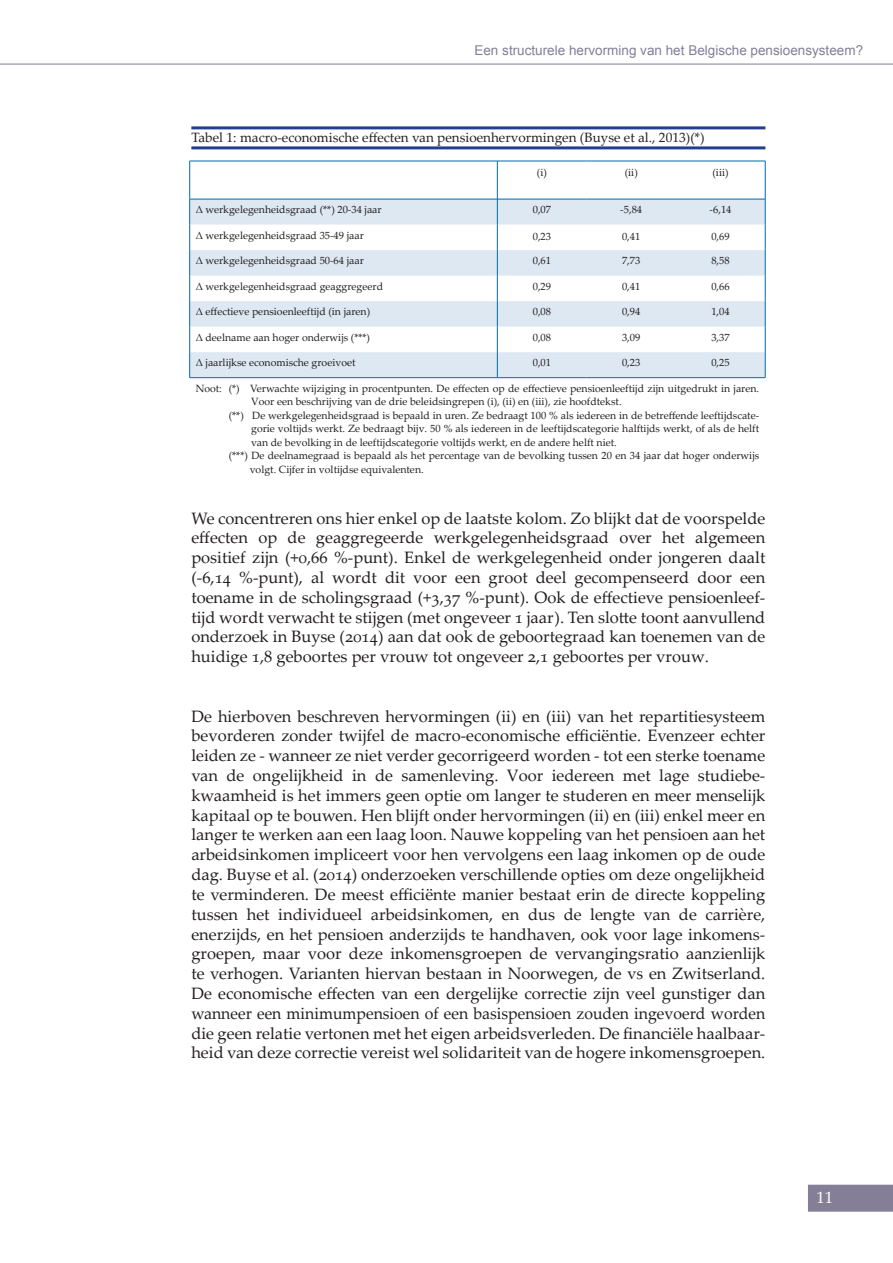
<style>
.page{position:relative;width:893px;height:1263px;background:#fff}
.page>*{position:absolute;margin:0;border:0;box-sizing:border-box;transform-origin:0 0}
.t1{font:16.5px/19.8px "Palatino Linotype";color:#231f20;text-align:justify}
.t2{font:16.5px "Palatino Linotype";color:#fff}
.t3{font:13.5px "Palatino Linotype";color:#231f20}
.t4{font:13.5px "Arial";color:#847f97}
.t5{font:10.5px "Palatino Linotype";color:#231f20}
</style>
<div class="page">
<div style="left:808px;top:1185px;width:85px;height:27px;background:#847f97"></div>
<hr style="left:0;top:64px;width:893px;height:1px;background:#847f97">
<svg style="left:190px;top:200px;width:575px;height:177px;fill:#dee8f3"></svg>
<hr style="left:189px;top:199px;width:308px;height:1px;background:#006aaa">
<hr style="left:587px;top:199px;width:89px;height:1px;background:#006aaa">
<hr style="left:676px;top:199px;width:89px;height:1px;background:#006aaa">
<hr style="left:497px;top:199px;width:90px;height:1px;background:#006aaa">
<hr style="left:189px;top:161px;width:308px;height:1px;background:#006aaa">
<hr style="left:189px;top:161px;width:1px;height:38px;background:#006aaa">
<hr style="left:497px;top:161px;width:90px;height:1px;background:#006aaa">
<hr style="left:587px;top:161px;width:89px;height:1px;background:#006aaa">
<hr style="left:676px;top:161px;width:89px;height:1px;background:#006aaa">
<hr style="left:497px;top:161px;width:1px;height:38px;background:#006aaa">
<hr style="left:765px;top:161px;width:1px;height:38px;background:#006aaa">
<svg style="left:189px;top:199px;width:1px;height:178px"></svg>
<svg style="left:765px;top:199px;width:1px;height:178px"></svg>
<hr style="left:189px;top:377px;width:308px;height:1px;background:#006aaa">
<hr style="left:497px;top:377px;width:90px;height:1px;background:#006aaa">
<hr style="left:587px;top:377px;width:89px;height:1px;background:#006aaa">
<hr style="left:676px;top:377px;width:89px;height:1px;background:#006aaa">
<svg style="left:497px;top:199px;width:1px;height:178px"></svg>
<hr style="left:191px;top:126px;width:574px;height:3px;background:#253f8e">
<hr style="left:191px;top:146px;width:574px;height:3px;background:#253f8e">
<p class="t4" style="left:474px;top:42px;width:390px">Een structurele hervorming van het Belgische pensioensysteem?</p>
<p class="t3" style="left:191px;top:128px;width:515px">Tabel 1: macro-economische effecten van pensioenhervormingen (Buyse et al., 2013)(*)</p>
<p class="t5" style="left:537px;top:165px;width:12px">(i)</p>
<p class="t5" style="left:625px;top:165px;width:15px">(ii)</p>
<p class="t5" style="left:712px;top:165px;width:18px">(iii)</p>
<p class="t5" style="left:196px;top:202px;width:187px">Δ werkgelegenheidsgraad (**) 20-34 jaar</p>
<p class="t5" style="left:533px;top:202px;width:20px">0,07</p>
<p class="t5" style="left:620px;top:202px;width:23px">-5,84</p>
<p class="t5" style="left:710px;top:202px;width:23px">-6,14</p>
<p class="t5" style="left:196px;top:228px;width:170px">Δ werkgelegenheidsgraad 35-49 jaar</p>
<p class="t5" style="left:533px;top:229px;width:20px">0,23</p>
<p class="t5" style="left:622px;top:229px;width:20px">0,41</p>
<p class="t5" style="left:711px;top:229px;width:20px">0,69</p>
<p class="t5" style="left:196px;top:253px;width:170px">Δ werkgelegenheidsgraad 50-64 jaar</p>
<p class="t5" style="left:533px;top:253px;width:20px">0,61</p>
<p class="t5" style="left:622px;top:253px;width:20px">7,73</p>
<p class="t5" style="left:711px;top:253px;width:20px">8,58</p>
<p class="t5" style="left:196px;top:279px;width:189px">Δ werkgelegenheidsgraad geaggregeerd</p>
<p class="t5" style="left:533px;top:279px;width:20px">0,29</p>
<p class="t5" style="left:622px;top:279px;width:20px">0,41</p>
<p class="t5" style="left:711px;top:279px;width:20px">0,66</p>
<p class="t5" style="left:196px;top:304px;width:176px">Δ effectieve pensioenleeftijd (in jaren)</p>
<p class="t5" style="left:533px;top:304px;width:20px">0,08</p>
<p class="t5" style="left:622px;top:304px;width:20px">0,94</p>
<p class="t5" style="left:711px;top:304px;width:20px">1,04</p>
<p class="t5" style="left:196px;top:330px;width:176px">Δ deelname aan hoger onderwijs (***)</p>
<p class="t5" style="left:533px;top:330px;width:20px">0,08</p>
<p class="t5" style="left:622px;top:330px;width:20px">3,09</p>
<p class="t5" style="left:711px;top:330px;width:20px">3,37</p>
<p class="t5" style="left:196px;top:355px;width:161px">Δ jaarlijkse economische groeivoet</p>
<p class="t5" style="left:533px;top:355px;width:20px">0,01</p>
<p class="t5" style="left:622px;top:355px;width:20px">0,23</p>
<p class="t5" style="left:711px;top:355px;width:20px">0,25</p>
<p class="t5" style="left:196px;top:381px;width:565px">Noot: (*) Verwachte wijziging in procentpunten. De effecten op de effectieve pensioenleeftijd zijn uitgedrukt in jaren.</p>
<p class="t5" style="left:251px;top:394px;width:372px">Voor een beschrijving van de drie beleidsingrepen (i), (ii) en (iii), zie hoofdtekst.</p>
<p class="t5" style="left:229px;top:408px;width:532px">(**) De werkgelegenheidsgraad is bepaald in uren. Ze bedraagt 100 % als iedereen in de betreffende leeftijdscate-</p>
<p class="t5" style="left:251px;top:421px;width:509px">gorie voltijds werkt. Ze bedraagt bijv. 50 % als iedereen in de leeftijdscategorie halftijds werkt, of als de helft</p>
<p class="t5" style="left:251px;top:435px;width:367px">van de bevolking in de leeftijdscategorie voltijds werkt, en de andere helft niet.</p>
<p class="t5" style="left:229px;top:448px;width:532px">(***) De deelnamegraad is bepaald als het percentage van de bevolking tussen 20 en 34 jaar dat hoger onderwijs</p>
<p class="t5" style="left:250px;top:462px;width:176px">volgt. Cijfer in voltijdse equivalenten.</p>
<p class="t1" style="left:191px;top:507px;width:576px">We concentreren ons hier enkel op de laatste kolom. Zo blijkt dat de voorspelde effecten op de geaggregeerde werkgelegenheidsgraad over het algemeen positief zijn (+0,66 %-punt). Enkel de werkgelegenheid onder jongeren daalt (-6,14 %-punt), al wordt dit voor een groot deel gecompenseerd door een toename in de scholingsgraad (+3,37 %-punt). Ook de effectieve pensioenleef&shy;tijd wordt verwacht te stijgen (met ongeveer 1 jaar). Ten slotte toont aanvullend onderzoek in Buyse (2014) aan dat ook de geboortegraad kan toenemen van de huidige 1,8 geboortes per vrouw tot ongeveer 2,1 geboortes per vrouw.</p>
<p class="t1" style="left:191px;top:705px;width:576px">De hierboven beschreven hervormingen (ii) en (iii) van het repartitiesysteem bevorderen zonder twijfel de macro-economische efficiëntie. Evenzeer echter leiden ze - wanneer ze niet verder gecorrigeerd worden - tot een sterke toename van de ongelijkheid in de samenleving. Voor iedereen met lage studiebe&shy;kwaamheid is het immers geen optie om langer te studeren en meer menselijk kapitaal op te bouwen. Hen blijft onder hervormingen (ii) en (iii) enkel meer en langer te werken aan een laag loon. Nauwe koppeling van het pensioen aan het arbeidsinkomen impliceert voor hen vervolgens een laag inkomen op de oude dag. Buyse et al. (2014) onderzoeken verschillende opties om deze ongelijkheid te verminderen. De meest efficiënte manier bestaat erin de directe koppeling tussen het individueel arbeidsinkomen, en dus de lengte van de carrière, enerzijds, en het pensioen anderzijds te handhaven, ook voor lage inkomens&shy;groepen, maar voor deze inkomensgroepen de vervangingsratio aanzienlijk te verhogen. Varianten hiervan bestaan in Noorwegen, de vs en Zwitserland.<br>De economische effecten van een dergelijke correctie zijn veel gunstiger dan wanneer een minimumpensioen of een basispensioen zouden ingevoerd worden die geen relatie vertonen met het eigen arbeidsverleden. De financiële haalbaar&shy;heid van deze correctie vereist wel solidariteit van de hogere inkomensgroepen.</p>
<p class="t2" style="left:816px;top:1186px;width:18px">11</p>
</div>
